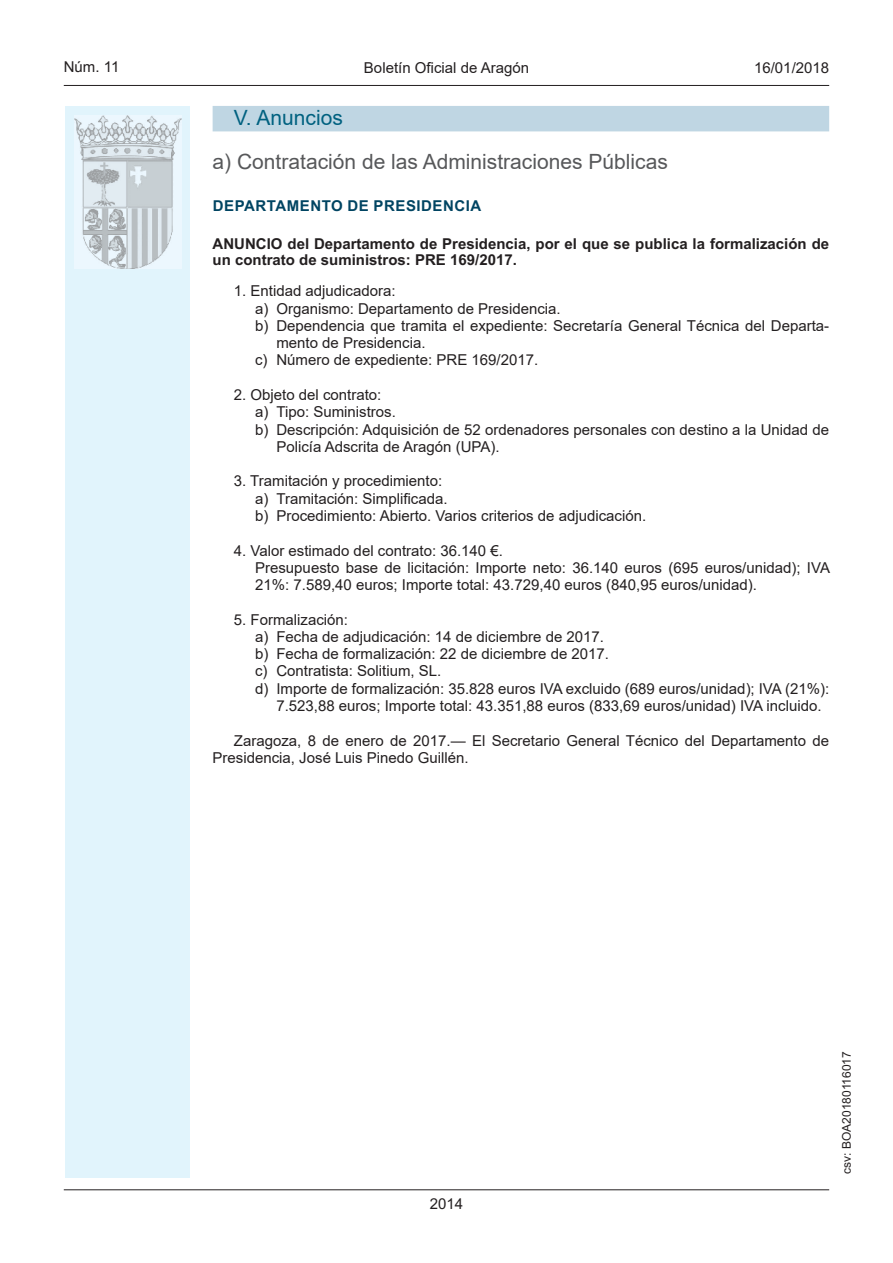
<style>
.page{position:relative;width:893px;height:1263px;background:#fff}
.page>*{position:absolute;margin:0;border:0;box-sizing:border-box;transform-origin:0 0}
.Sub_Seccion{font:21px "Arial";color:#57585a}
.Titulo_sec{font:21px "Arial";color:#006180}
.Sangrado_02{font:15px/17.2px "Arial";color:#231f20}
.inicio_de_parrafo{font:15px/17.2px "Arial";color:#231f20}
.Sangrado_04{font:15px/17.2px "Arial";color:#231f20}
.Titulo_text{font:700 15px/16.5px "Arial";color:#231f20}
.emisor_text{font:700 15px "Arial";letter-spacing:.035em;color:#004462}
.estilo_head-c{font:15px "Arial";color:#231f20}
.estilo_head-d{font:15px "Arial MT2";color:#231f20}
.estilo_head-i{font:15px "Arial MT2";color:#231f20}
.numero_pagina{font:15px "Arial MT2";color:#231f20}
.estilo_head-i-2{font:12px "Arial MT2";color:#231f20}
</style>
<div class="page">
<div style="left:65px;top:106px;width:125px;height:1072px;background:#e1f4fc"></div>
<img style="left:75px;top:115px;width:106px;height:153px">
<hr style="left:64px;top:85px;width:765px;height:1px;background:#231f20">
<hr style="left:64px;top:1189px;width:765px;height:1px;background:#231f20">
<div style="left:213px;top:106px;width:616px;height:25px;background:#bfd6e3"></div>
<p class="estilo_head-i" style="left:64px;top:57px;width:57px">Núm. 11</p>
<p class="estilo_head-c" style="left:364px;top:57px;width:167px">Boletín Oficial de Aragón</p>
<p class="estilo_head-d" style="left:754px;top:57px;width:77px">16/01/2018</p>
<p class="Titulo_sec" style="left:234px;top:103px;width:110px">V. Anuncios</p>
<p class="Sub_Seccion" style="left:213px;top:147px;width:457px">a) Contratación de las Administraciones Públicas</p>
<p class="emisor_text" style="left:213px;top:195px;width:270px">DEPARTAMENTO DE PRESIDENCIA</p>
<p class="Titulo_text" style="left:213px;top:236px;width:618px">ANUNCIO del Departamento de Presidencia, por el que se publica la formalización de un contrato de suministros: PRE 169/2017.</p>
<p class="inicio_de_parrafo" style="left:234px;top:282px;width:163px">1. Entidad adjudicadora:</p>
<p class="Sangrado_02" style="left:255px;top:300px;width:307px">a) Organismo: Departamento de Presidencia.</p>
<p class="Sangrado_02" style="left:276px;top:317px;width:554px;text-indent:-21px">b) Dependencia que tramita el expediente: Secretaría General Técnica del Departa&shy;mento de Presidencia.</p>
<p class="Sangrado_02" style="left:255px;top:351px;width:285px">c) Número de expediente: PRE 169/2017.</p>
<p class="inicio_de_parrafo" style="left:234px;top:386px;width:149px">2. Objeto del contrato:</p>
<p class="Sangrado_02" style="left:255px;top:403px;width:142px">a) Tipo: Suministros.</p>
<p class="Sangrado_02" style="left:276px;top:421px;width:554px;text-indent:-21px">b) Descripción: Adquisición de 52 ordenadores personales con destino a la Unidad de<br>Policía Adscrita de Aragón (UPA).</p>
<p class="inicio_de_parrafo" style="left:234px;top:472px;width:210px">3. Tramitación y procedimiento:</p>
<p class="Sangrado_02" style="left:255px;top:490px;width:194px">a) Tramitación: Simplificada.</p>
<p class="Sangrado_02" style="left:255px;top:507px;width:393px">b) Procedimiento: Abierto. Varios criterios de adjudicación.</p>
<p class="inicio_de_parrafo" style="left:234px;top:541px;width:271px">4. Valor estimado del contrato: 36.140 €.</p>
<p class="Sangrado_04" style="left:255px;top:559px;width:576px">Presupuesto base de licitación: Importe neto: 36.140 euros (695 euros/unidad); IVA<br>21%: 7.589,40 euros; Importe total: 43.729,40 euros (840,95 euros/unidad).</p>
<p class="inicio_de_parrafo" style="left:234px;top:611px;width:116px">5. Formalización:</p>
<p class="Sangrado_02" style="left:255px;top:628px;width:350px">a) Fecha de adjudicación: 14 de diciembre de 2017.</p>
<p class="Sangrado_02" style="left:255px;top:645px;width:355px">b) Fecha de formalización: 22 de diciembre de 2017.</p>
<p class="Sangrado_02" style="left:255px;top:662px;width:188px">c) Contratista: Solitium, SL.</p>
<p class="Sangrado_02" style="left:276px;top:680px;width:554px;text-indent:-21px">d) Importe de formalización: 35.828 euros IVA excluido (689 euros/unidad); IVA (21%):<br>7.523,88 euros; Importe total: 43.351,88 euros (833,69 euros/unidad) IVA incluido.</p>
<p class="inicio_de_parrafo" style="left:213px;top:732px;width:618px;text-indent:21px">Zaragoza, 8 de enero de 2017.— El Secretario General Técnico del Departamento de<br>Presidencia, José Luis Pinedo Guillén.</p>
<p class="numero_pagina" style="left:430px;top:1193px;width:35px">2014</p>
<p class="estilo_head-i-2" style="left:838px;top:1174px;width:124px;rotate:-90deg">csv: BOA20180116017</p>
</div>
